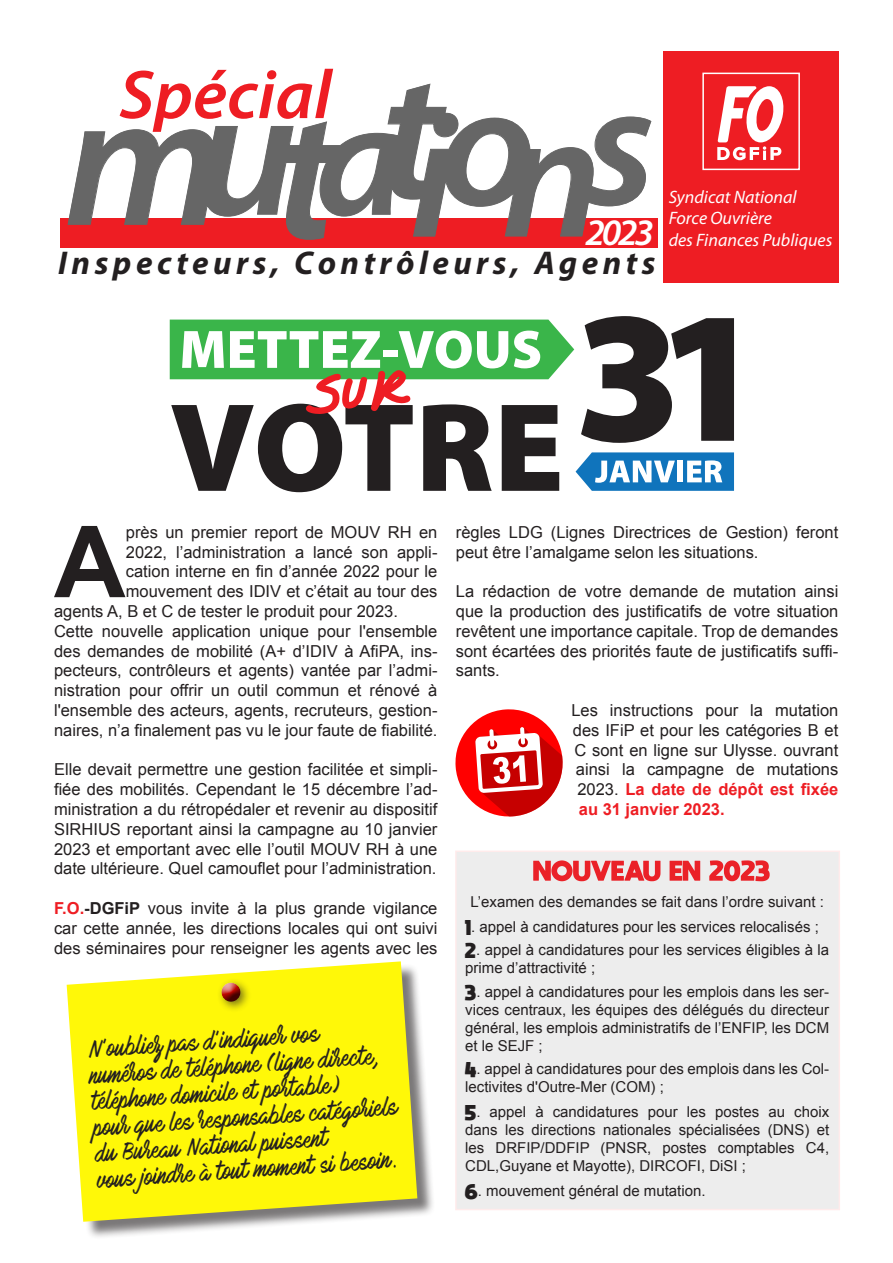
<style>
.page{position:relative;width:893px;height:1263px;background:#fff}
.page>*{position:absolute;margin:0;border:0;box-sizing:border-box;transform-origin:0 0}
.t1{font:700 99.45px "Arial";color:#231f20}
.t2{font:italic 600 69.45px "Myriad Pro";color:#ee1d23}
.t3{font:italic 600 37.5px "Myriad Pro";color:#fff}
.t4{font:italic 700 33px "Myriad Pro";letter-spacing:.135em;color:#231f20}
.t5{font:21.75px/26.1px "Mark My Words";color:#231f20;scale:.93 1}
.t6{font:italic 18px "Myriad Pro";color:#fff}
.t7{font:16.5px/19.8px "Arial";color:#231f20;text-align:justify}
.t8{font:700 16.5px "Arial";color:#ee1d23}
.t9{font:15px/18px "Arial";color:#231f20}
.s1{font-weight:700;color:#ee1d23}
.s2{font-weight:700}
.s3{font-weight:400;color:#231f20}
.s4{font-family:"moon get";font-weight:800}
</style>
<div class="page">
<div style="left:60px;top:218px;width:597px;height:30px;background:#ee1d23"></div>
<div style="left:663px;top:52px;width:176px;height:231px;background:#ee1d23"></div>
<svg style="left:67px;top:83px;width:585px;height:157px"></svg>
<div style="left:702px;top:73px;width:98px;height:97px;background:#ee1d23;border:2px solid #fff"></div>
<svg style="left:717px;top:86px;width:67px;height:74px"></svg>
<div style="left:456px;top:851px;width:383px;height:358px;background:#ededed"></div>
<div style="left:69px;top:964px;width:367px;height:276px;background:#231f20;opacity:.6"></div>
<svg style="left:67px;top:961px;width:350px;height:261px;background:#f8f222"></svg>
<div style="left:217px;top:978px;width:34px;height:34px;background:#231f20;opacity:.6"></div>
<div style="left:219px;top:980px;width:23px;height:16px;background:#fff;opacity:.75"></div>
<div style="left:219px;top:983px;width:23px;height:19px;background:#231f20;opacity:.75"></div>
<svg style="left:533px;top:860px;width:127px;height:21px"></svg>
<svg style="left:670px;top:861px;width:30px;height:20px"></svg>
<svg style="left:709px;top:860px;width:61px;height:21px"></svg>
<svg style="left:455px;top:709px;width:108px;height:108px"></svg>
<svg style="left:170px;top:316px;width:564px;height:176px"></svg>
<h2 class="t2" style="left:119px;top:51px;width:214px">Spécial</h2>
<p class="t3" style="left:586px;top:209px;width:70px">2023</p>
<p class="t4" style="left:58px;top:242px;width:599px">Inspecteurs, Contrôleurs, Agents</p>
<p class="t6" style="left:669px;top:186px;width:130px">Syndicat National</p>
<p class="t6" style="left:669px;top:207px;width:105px">Force Ouvrière</p>
<p class="t6" style="left:669px;top:229px;width:165px">des Finances Publiques</p>
<p class="t1" style="left:54px;top:497px;width:73px">A</p>
<p class="t7" style="left:126px;top:522px;width:313px">près un premier report de MOUV RH en</p>
<p class="t7" style="left:126px;top:542px;width:313px">2022, l’administration a lancé son appli-</p>
<p class="t7" style="left:126px;top:562px;width:313px">cation interne en fin d’année 2022 pour le</p>
<p class="t7" style="left:126px;top:582px;width:313px">mouvement des IDIV et c’était au tour des</p>
<p class="t7" style="left:54px;top:601px;width:345px">agents A, B et C de tester le produit pour 2023.</p>
<p class="t7" style="left:54px;top:621px;width:385px">Cette nouvelle application unique pour l'ensemble des demandes de mobilité (A+ d’IDIV à AfiPA, ins&shy;pecteurs, contrôleurs et agents) vantée par l’admi&shy;nistration pour offrir un outil commun et rénové à l'ensemble des acteurs, agents, recruteurs, gestion&shy;naires, n’a finalement pas vu le jour faute de fiabilité.</p>
<p class="t7" style="left:54px;top:760px;width:385px">Elle devait permettre une gestion facilitée et simpli&shy;fiée des mobilités. Cependant le 15 décembre l’ad&shy;ministration a du rétropédaler et revenir au dispositif SIRHIUS reportant ainsi la campagne au 10 janvier 2023 et emportant avec elle l’outil MOUV RH à une date ultérieure. Quel camouflet pour l’administration.</p>
<p class="t7" style="left:54px;top:898px;width:385px"><span class="s1">F.O.</span><span class="s2">-DGFiP</span> vous invite à la plus grande vigilance car cette année, les directions locales qui ont suivi des séminaires pour renseigner les agents avec les</p>
<h3 class="t5" style="left:88px;top:1037px;width:329px;rotate:-4deg">N’oubliez pas d’indiquer vos<br>numéros de téléphone (ligne directe, téléphone domicile et portable)<br>pour que les responsables catégoriels du Bureau National puissent<br>vous joindre à tout moment si besoin.</h3>
<p class="t7" style="left:456px;top:522px;width:384px">règles LDG (Lignes Directrices de Gestion) feront peut être l’amalgame selon les situations.</p>
<p class="t7" style="left:456px;top:582px;width:384px">La rédaction de votre demande de mutation ainsi que la production des justificatifs de votre situation revêtent une importance capitale. Trop de demandes sont écartées des priorités faute de justificatifs suffi&shy;sants.</p>
<p class="t7" style="left:571px;top:700px;width:268px">Les instructions pour la mutation</p>
<p class="t7" style="left:573px;top:720px;width:267px">des IFiP et pour les catégories B et</p>
<p class="t7" style="left:574px;top:740px;width:265px">C sont en ligne sur Ulysse. ouvrant</p>
<p class="t7" style="left:576px;top:760px;width:264px">ainsi la campagne de mutations</p>
<p class="t8" style="left:577px;top:778px;width:262px"><span class="s3">2023.</span> La date de dépôt est fixée</p>
<p class="t8" style="left:579px;top:798px;width:147px">au 31 janvier 2023.</p>
<p class="t9" style="left:470px;top:892px;width:355px">L’examen des demandes se fait dans l’ordre suivant :</p>
<p class="t9" style="left:465px;top:917px;width:355px"><span class="s4">1</span>. appel à candidatures pour les services relocalisés ;</p>
<p class="t9" style="left:465px;top:941px;width:365px"><span class="s4">2</span>. appel à candidatures pour les services éligibles à la prime d’attractivité ;</p>
<p class="t9" style="left:465px;top:982px;width:365px;text-align:justify"><span class="s4">3</span>. appel à candidatures pour les emplois dans les ser&shy;vices centraux, les équipes des délégués du directeur général, les emplois administratifs de l’ENFIP, les DCM et le SEJF ;</p>
<p class="t9" style="left:465px;top:1060px;width:365px"><span class="s4">4</span>. appel à candidatures pour des emplois dans les Col&shy;lectivites d'Outre-Mer (COM) ;</p>
<p class="t9" style="left:465px;top:1103px;width:365px;text-align:justify"><span class="s4">5</span>. appel à candidatures pour les postes au choix dans les directions nationales spécialisées (DNS) et les DRFIP/DDFIP (PNSR, postes comptables C4, CDL,Guyane et Mayotte), DIRCOFI, DiSI ;</p>
<p class="t9" style="left:465px;top:1182px;width:242px"><span class="s4">6</span>. mouvement général de mutation.</p>
</div>
